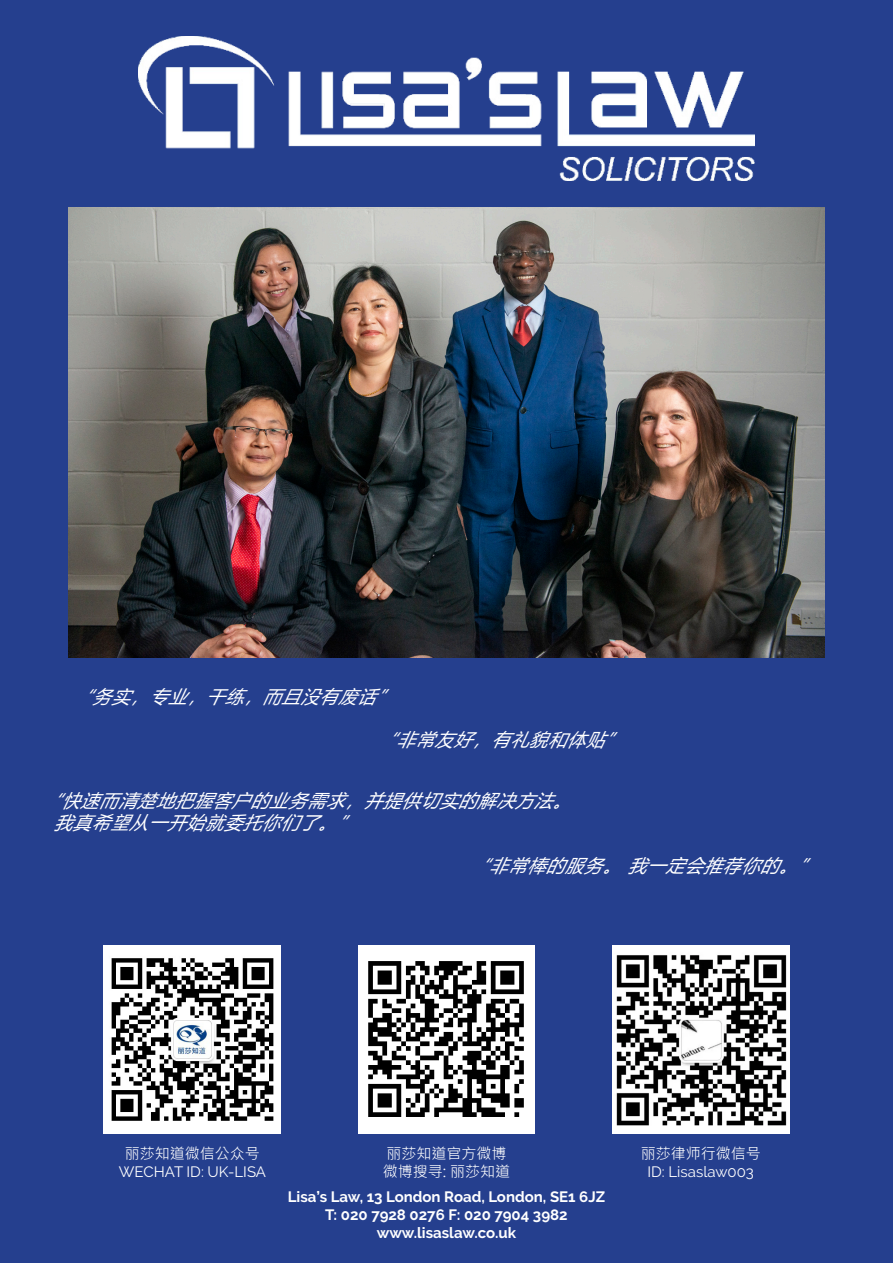
<style>
.page{position:relative;width:893px;height:1263px;background:#253f8e}
.page>*{position:absolute;margin:0;border:0;box-sizing:border-box;transform-origin:0 0}
.t1{font:italic 18px "Microsoft Ya Hei UI";color:#fff}
.t2{font:700 15px "Raleway";color:#fff}
.t3{font:15px "Microsoft Jheng Hei";color:#fff}
.t4{font:15px "Raleway";color:#fff}
</style>
<div class="page">
<img style="left:69px;top:207px;width:755px;height:450px">
<img style="left:138px;top:36px;width:616px;height:144px">
<img style="left:104px;top:946px;width:177px;height:187px">
<img style="left:358px;top:946px;width:177px;height:187px">
<img style="left:612px;top:946px;width:177px;height:187px">
<p class="t1" style="left:85px;top:684px;width:310px">“务实，专业，干练，而且没有废话”</p>
<p class="t1" style="left:389px;top:727px;width:235px">“非常友好，有礼貌和体贴”</p>
<p class="t1" style="left:54px;top:789px;width:529px">“快速而清楚地把握客户的业务需求，并提供切实的解决方法。</p>
<p class="t1" style="left:54px;top:810px;width:303px">我真希望从一开始就委托你们了。”</p>
<p class="t1" style="left:482px;top:853px;width:335px">“非常棒的服务。 我一定会推荐你的。”</p>
<p class="t3" style="left:125px;top:1144px;width:137px">丽莎知道微信公众号</p>
<p class="t4" style="left:119px;top:1163px;width:149px">WECHAT ID: UK-LISA</p>
<p class="t3" style="left:386px;top:1144px;width:121px">丽莎知道官方微博</p>
<p class="t3" style="left:383px;top:1162px;width:129px">微博搜寻: 丽莎知道</p>
<p class="t2" style="left:288px;top:1188px;width:319px">Lisa’s Law, 13 London Road, London, SE1 6JZ</p>
<p class="t2" style="left:325px;top:1206px;width:244px">T: 020 7928 0276 F: 020 7904 3982</p>
<p class="t2" style="left:377px;top:1224px;width:141px">www.lisaslaw.co.uk</p>
<p class="t3" style="left:641px;top:1144px;width:121px">丽莎律师行微信号</p>
<p class="t4" style="left:647px;top:1163px;width:108px">ID: Lisaslaw003</p>
</div>
